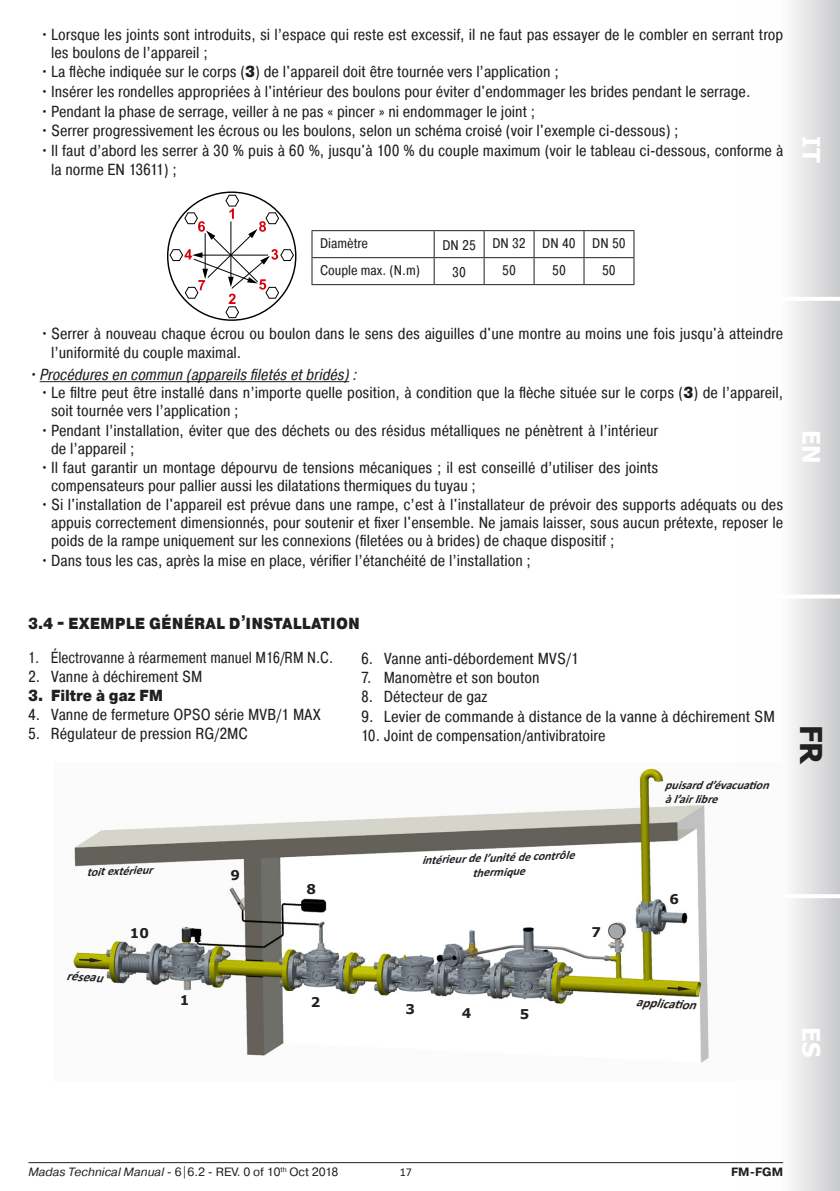
<style>
.page{position:relative;width:840px;height:1191px;background:#fff}
.page>*{position:absolute;margin:0;border:0;box-sizing:border-box;transform-origin:0 0}
.t1{font:700 30px "Tahoma";color:#231f20}
.t2{font:700 24px "Tahoma";color:#fff}
.t3{font:16px/18px "Pragmatica Cond";color:#231f20}
.t4{font:italic 16px "Pragmatica Cond";color:#231f20}
.t5{font:900 16px "Pragmatica Cond";letter-spacing:.01em;color:#231f20}
.t6{font:16px "Pragmatica Cond";color:#231f20;scale:.94 1}
.t7{font:14px "Pragmatica Cond";color:#231f20}
.t8{font:700 13.4px "Verdana";color:#231f20}
.t9{font:italic 700 13px "Calibri";color:#231f20}
.t10{font:italic 700 12px/14px "Calibri";color:#231f20}
.t11{font:12px "Pragmatica";color:#231f20}
.t12{font:700 12px "Pragmatica";color:#231f20}
.t13{font:12px "Calibri";color:#231f20}
.s1{font-weight:900}
.s2{font-style:italic}
</style>
<div class="page">
<div style="left:734px;top:0;width:105px;height:1191px;background:linear-gradient(to right,#fff,#d5d5d7)"></div>
<hr style="left:743px;top:297px;width:96px;height:4px;background:#fff">
<hr style="left:740px;top:594px;width:99px;height:4px;background:#fff">
<hr style="left:740px;top:894px;width:99px;height:4px;background:#fff">
<hr style="left:28px;top:1162px;width:754px;height:1px;background:#231f20">
<hr style="left:40px;top:381px;width:309px;height:1px;background:#231f20">
<svg style="left:169px;top:194px;width:125px;height:125px"></svg>
<hr style="left:311px;top:230px;width:123px;height:1px;background:#231f20">
<hr style="left:434px;top:230px;width:50px;height:1px;background:#231f20">
<hr style="left:484px;top:230px;width:49px;height:1px;background:#231f20">
<hr style="left:533px;top:230px;width:50px;height:1px;background:#231f20">
<hr style="left:583px;top:230px;width:51px;height:1px;background:#231f20">
<hr style="left:311px;top:257px;width:123px;height:1px;background:#231f20">
<svg style="left:311px;top:231px;width:1px;height:53px"></svg>
<hr style="left:434px;top:257px;width:50px;height:1px;background:#231f20">
<svg style="left:433px;top:231px;width:1px;height:53px"></svg>
<hr style="left:484px;top:257px;width:49px;height:1px;background:#231f20">
<svg style="left:483px;top:231px;width:1px;height:53px"></svg>
<hr style="left:533px;top:257px;width:50px;height:1px;background:#231f20">
<svg style="left:533px;top:231px;width:1px;height:53px"></svg>
<hr style="left:583px;top:257px;width:51px;height:1px;background:#231f20">
<svg style="left:583px;top:231px;width:1px;height:53px"></svg>
<svg style="left:633px;top:231px;width:1px;height:53px"></svg>
<hr style="left:311px;top:284px;width:123px;height:1px;background:#231f20">
<hr style="left:434px;top:284px;width:50px;height:1px;background:#231f20">
<hr style="left:484px;top:284px;width:49px;height:1px;background:#231f20">
<hr style="left:533px;top:284px;width:50px;height:1px;background:#231f20">
<hr style="left:583px;top:284px;width:51px;height:1px;background:#231f20">
<img style="left:73px;top:762px;width:709px;height:318px">
<svg style="left:79px;top:958px;width:24px;height:4px"></svg>
<svg style="left:667px;top:986px;width:23px;height:4px"></svg>
<p class="t3" style="left:51px;top:25px;width:733px;text-indent:-11px">•Lorsque les joints sont introduits, si l’espace qui reste est excessif, il ne faut pas essayer de le combler en serrant trop les boulons de l’appareil ;</p>
<p class="t3" style="left:40px;top:63px;width:520px">•La flèche indiquée sur le corps (<span class="s1">3</span>) de l'appareil doit être tournée vers l’application ;</p>
<p class="t3" style="left:40px;top:82px;width:711px">•Insérer les rondelles appropriées à l'intérieur des boulons pour éviter d'endommager les brides pendant le serrage.</p>
<p class="t3" style="left:40px;top:102px;width:497px">•Pendant la phase de serrage, veiller à ne pas « pincer » ni endommager le joint ;</p>
<p class="t3" style="left:40px;top:122px;width:640px">•Serrer progressivement les écrous ou les boulons, selon un schéma croisé (voir l'exemple ci-dessous) ;</p>
<p class="t3" style="left:51px;top:141px;width:733px;line-height:19.2px;text-indent:-11px">•Il faut d’abord les serrer à 30 % puis à 60 %, jusqu'à 100 % du couple maximum (voir le tableau ci-dessous, conforme à la norme EN 13611) ;</p>
<h2 class="t2" style="left:827px;top:136px;width:28px;rotate:90deg">IT</h2>
<p class="t7" style="left:320px;top:235px;width:49px">Diamètre</p>
<p class="t7" style="left:442px;top:236px;width:35px">DN 25</p>
<p class="t7" style="left:492px;top:235px;width:35px">DN 32</p>
<p class="t7" style="left:542px;top:235px;width:35px">DN 40</p>
<p class="t7" style="left:592px;top:235px;width:35px">DN 50</p>
<p class="t7" style="left:320px;top:262px;width:101px">Couple max. (N.m)</p>
<p class="t7" style="left:452px;top:263px;width:15px">30</p>
<p class="t7" style="left:502px;top:262px;width:15px">50</p>
<p class="t7" style="left:552px;top:262px;width:15px">50</p>
<p class="t7" style="left:601px;top:262px;width:15px">50</p>
<p class="t3" style="left:51px;top:324px;width:733px;line-height:19.2px;text-indent:-11px">•Serrer à nouveau chaque écrou ou boulon dans le sens des aiguilles d'une montre au moins une fois jusqu'à atteindre l’uniformité du couple maximal.</p>
<p class="t4" style="left:28px;top:364px;width:330px">•Procédures en commun (appareils filetés et bridés) :</p>
<p class="t3" style="left:51px;top:383px;width:733px;text-indent:-11px">•Le filtre peut être installé dans n’importe quelle position, à condition que la flèche située sur le corps (<span class="s1">3</span>) de l’appareil, soit tournée vers l’application ;</p>
<p class="t3" style="left:51px;top:421px;width:608px;text-indent:-11px">•Pendant l’installation, éviter que des déchets ou des résidus métalliques ne pénètrent à l’intérieur de l’appareil ;</p>
<p class="t3" style="left:51px;top:458px;width:608px;text-indent:-11px">•Il faut garantir un montage dépourvu de tensions mécaniques ; il est conseillé d’utiliser des joints compensateurs pour pallier aussi les dilatations thermiques du tuyau ;</p>
<p class="t3" style="left:51px;top:496px;width:733px;text-align:justify;text-indent:-11px">•Si l'installation de l'appareil est prévue dans une rampe, c’est à l'installateur de prévoir des supports adéquats ou des appuis correctement dimensionnés, pour soutenir et fixer l'ensemble. Ne jamais laisser, sous aucun prétexte, reposer le poids de la rampe uniquement sur les connexions (filetées ou à brides) de chaque dispositif ;</p>
<p class="t3" style="left:40px;top:551px;width:492px">•Dans tous les cas, après la mise en place, vérifier l’étanchéité de l’installation ;</p>
<h2 class="t2" style="left:827px;top:430px;width:35px;rotate:90deg">EN</h2>
<p class="t5" style="left:28px;top:613px;width:333px">3.4 - EXEMPLE GÉNÉRAL D’INSTALLATION</p>
<p class="t6" style="left:28px;top:647px;width:326px">1. Électrovanne à réarmement manuel M16/RM N.C.</p>
<p class="t3" style="left:28px;top:667px;width:176px">2. Vanne à déchirement SM</p>
<p class="t5" style="left:28px;top:685px;width:137px">3. Filtre à gaz FM</p>
<p class="t3" style="left:28px;top:705px;width:294px">4. Vanne de fermeture OPSO série MVB/1 MAX</p>
<p class="t3" style="left:28px;top:725px;width:221px">5. Régulateur de pression RG/2MC</p>
<p class="t3" style="left:361px;top:649px;width:219px">6. Vanne anti-débordement MVS/1</p>
<p class="t3" style="left:361px;top:668px;width:180px">7. Manomètre et son bouton</p>
<p class="t3" style="left:361px;top:687px;width:128px">8. Détecteur de gaz</p>
<p class="t3" style="left:361px;top:707px;width:415px">9. Levier de commande à distance de la vanne à déchirement SM</p>
<p class="t3" style="left:361px;top:726px;width:246px">10. Joint de compensation/antivibratoire</p>
<p class="t10" style="left:664px;top:778px;width:111px">puisardd’évacuation àl’airlibre</p>
<h1 class="t1" style="left:831px;top:724px;width:41px;rotate:90deg">FR</h1>
<p class="t10" style="left:421px;top:853px;width:154px;rotate:-2deg">intérieur de l’unité de contrôle</p>
<p class="t10" style="left:86px;top:865px;width:67px;rotate:-2deg">toit extérieur</p>
<p class="t10" style="left:471px;top:865px;width:54px;rotate:-2deg">thermique</p>
<p class="t8" style="left:230px;top:866px;width:11px">9</p>
<p class="t9" style="left:67px;top:966px;width:38px;rotate:3deg">réseau</p>
<p class="t8" style="left:130px;top:923px;width:21px">10</p>
<p class="t8" style="left:306px;top:879px;width:11px">8</p>
<p class="t8" style="left:180px;top:990px;width:11px">1</p>
<p class="t8" style="left:311px;top:992px;width:11px">2</p>
<p class="t8" style="left:405px;top:999px;width:11px">3</p>
<p class="t8" style="left:461px;top:1003px;width:11px">4</p>
<p class="t8" style="left:519px;top:1004px;width:11px">5</p>
<p class="t8" style="left:591px;top:922px;width:11px">7</p>
<p class="t8" style="left:669px;top:890px;width:11px">6</p>
<p class="t9" style="left:636px;top:992px;width:61px;rotate:3deg">applicati on</p>
<h2 class="t2" style="left:827px;top:1027px;width:31px;rotate:90deg">ES</h2>
<p class="t11" style="left:28px;top:1164px;width:311px"><span class="s2">Madas Technical Manual</span> - 6|6.2 - REV. 0 of 10<sup>th</sup> Oct 2018</p>
<p class="t12" style="left:730px;top:1164px;width:54px">FM-FGM</p>
<p class="t13" style="left:399px;top:1163px;width:14px">17</p>
</div>
